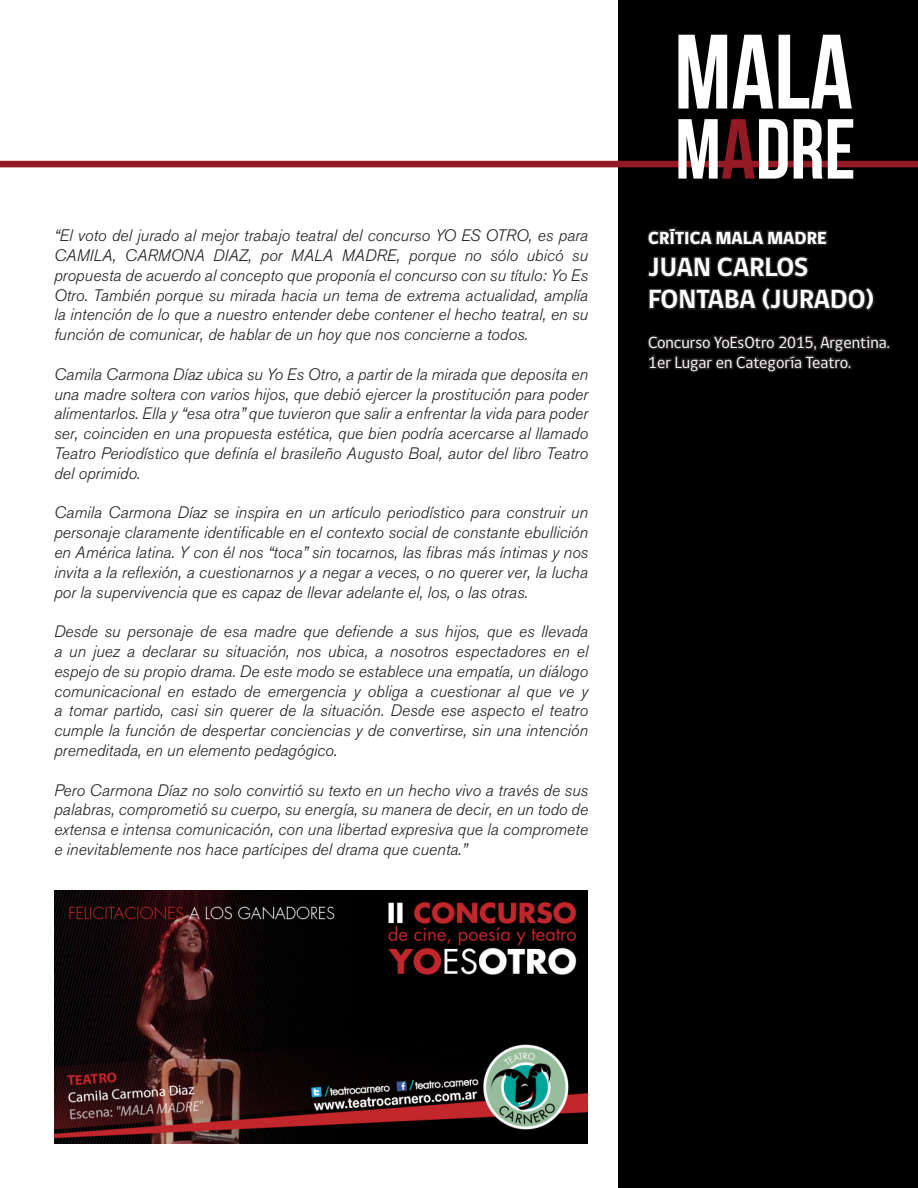
<style>
.page{position:relative;width:918px;height:1188px;background:#fff}
.page>*{position:absolute;margin:0;border:0;box-sizing:border-box;transform-origin:0 0}
.t1{font:700 27px "gob CL";color:#fff}
.t2{font:800 18px "gob CL";color:#fff}
.t3{font:16.5px/19.8px "Akzidenz Grotesk BQ Lig It Os F";color:#231f20;text-align:justify}
.t4{font:16.5px/19.8px "gob CL";color:#fff}
</style>
<div class="page">
<div style="left:618px;top:0;width:300px;height:1188px;background:#000"></div>
<svg style="left:678px;top:35px;width:49px;height:74px"></svg>
<svg style="left:733px;top:35px;width:40px;height:74px"></svg>
<svg style="left:779px;top:35px;width:73px;height:74px"></svg>
<svg style="left:0;top:119px;width:918px;height:60px"></svg>
<svg style="left:647px;top:227px;width:228px;height:85px"></svg>
<svg style="left:647px;top:335px;width:243px;height:38px"></svg>
<img style="left:54px;top:891px;width:534px;height:253px">
<p class="t3" style="left:54px;top:226px;width:536px">“El voto del jurado al mejor trabajo teatral del concurso YO ES OTRO, es para CAMILA, CARMONA DIAZ, por MALA MADRE, porque no sólo ubicó su propuesta de acuerdo al concepto que proponía el concurso con su título: Yo Es Otro. También porque su mirada hacia un tema de extrema actualidad, amplía la intención de lo que a nuestro entender debe contener el hecho teatral, en su función de comunicar, de hablar de un hoy que nos concierne a todos.</p>
<p class="t3" style="left:54px;top:364px;width:536px">Camila Carmona Díaz ubica su Yo Es Otro, a partir de la mirada que deposita en una madre soltera con varios hijos, que debió ejercer la prostitución para poder alimentarlos. Ella y “esa otra” que tuvieron que salir a enfrentar la vida para poder ser, coinciden en una propuesta estética, que bien podría acercarse al llamado Teatro Periodístico que definía el brasileño Augusto Boal, autor del libro Teatro del oprimido.</p>
<p class="t3" style="left:54px;top:503px;width:536px">Camila Carmona Díaz se inspira en un artículo periodístico para construir un personaje claramente identificable en el contexto social de constante ebullición en América latina. Y con él nos “toca” sin tocarnos, las fibras más íntimas y nos invita a la reflexión, a cuestionarnos y a negar a veces, o no querer ver, la lucha por la supervivencia que es capaz de llevar adelante el, los, o las otras.</p>
<p class="t3" style="left:54px;top:622px;width:536px">Desde su personaje de esa madre que defiende a sus hijos, que es llevada a un juez a declarar su situación, nos ubica, a nosotros espectadores en el espejo de su propio drama. De este modo se establece una empatía, un diálogo comunicacional en estado de emergencia y obliga a cuestionar al que ve y a tomar partido, casi sin querer de la situación. Desde ese aspecto el teatro cumple la función de despertar conciencias y de convertirse, sin una intención premeditada, en un elemento pedagógico.</p>
<p class="t3" style="left:54px;top:780px;width:536px">Pero Carmona Díaz no solo convirtió su texto en un hecho vivo a través de sus palabras, comprometió su cuerpo, su energía, su manera de decir, en un todo de extensa e intensa comunicación, con una libertad expresiva que la compromete e inevitablemente nos hace partícipes del drama que cuenta.”</p>
<p class="t2" style="left:648px;top:225px;width:180px">CRÍTICA MALA MADRE</p>
<p class="t1" style="left:648px;top:249px;width:162px">JUAN CARLOS</p>
<p class="t1" style="left:648px;top:281px;width:228px">FONTABA (JURADO)</p>
<p class="t4" style="left:648px;top:333px;width:243px">Concurso YoEsOtro 2015, Argentina.<br>1er Lugar en Categoría Teatro.</p>
</div>
